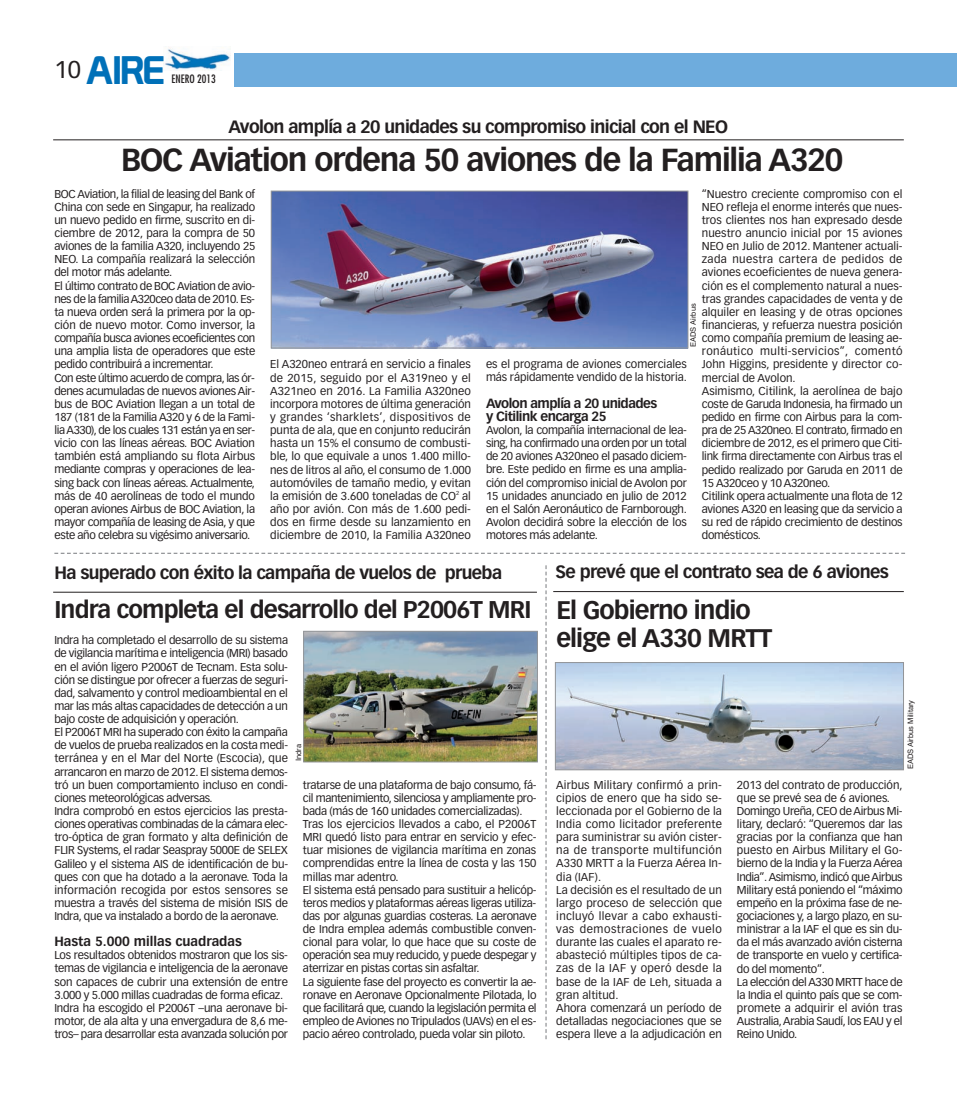
<style>
.page{position:relative;width:957px;height:1099px;background:#fff}
.page>*{position:absolute;margin:0;border:0;box-sizing:border-box;transform-origin:0 0}
.t1{font:38.88px "Prototype";color:#0070b8}
.t2{font:700 31.25px "Vectora LH";letter-spacing:-.035em;color:#231f20}
.t3{font:700 25px "Vectora LH";letter-spacing:-.035em;color:#231f20}
.t4{font:700 23.75px "Vectora LH";letter-spacing:-.035em;color:#231f20}
.t5{font:700 17.5px "Vectora LH";letter-spacing:-.035em;color:#231f20}
.t6{font:700 13.12px/13.1px "Vectora LH";letter-spacing:-.04em;color:#231f20}
.t7{font:700 13.12px "Vectora LH";color:#231f20}
.t8{font:11.25px/13.1px "Vectora LH";letter-spacing:-.02em;color:#231f20}
.t9{font:11.25px/13.1px "Vectora LH";color:#231f20}
.t10{font:11.25px/13.1px "Vectora LH";letter-spacing:.01em;color:#231f20}
.t11{font:condensed 11.25px "Futura";color:#231f20}
.t12{font:7.5px "Helvetica";color:#231f20}
.s1{font-size:25px}
</style>
<div class="page">
<div style="left:234px;top:53px;width:723px;height:33px;background:#6eacdd"></div>
<img style="left:164px;top:47px;width:66px;height:24px">
<img style="left:273px;top:193px;width:413px;height:153px">
<div style="left:271px;top:191px;width:417px;height:157px;border:1px solid #939598"></div>
<svg style="left:54px;top:552px;width:851px;height:2px"></svg>
<hr style="left:53px;top:139px;width:851px;height:1px;background:#231f20">
<hr style="left:53px;top:592px;width:484px;height:1px;background:#231f20">
<hr style="left:553px;top:591px;width:351px;height:1px;background:#231f20">
<svg style="left:545px;top:565px;width:1px;height:474px"></svg>
<img style="left:305px;top:633px;width:231px;height:127px">
<div style="left:303px;top:631px;width:235px;height:131px;border:1px solid #939598"></div>
<img style="left:557px;top:664px;width:345px;height:104px">
<div style="left:555px;top:662px;width:349px;height:108px;border:1px solid #939598"></div>
<h1 class="t1" style="left:54px;top:56px;width:112px"><sup>10</sup> AIRE</h1>
<p class="t11" style="left:172px;top:74px;width:46px">ENERO 2013</p>
<h3 class="t5" style="left:229px;top:119px;width:501px">Avolon amplía a 20 unidades su compromiso inicial con el NEO</h3>
<h2 class="t2" style="left:121px;top:147px;width:723px">BOC Aviation ordena 50 aviones de la Familia A320</h2>
<p class="t8" style="left:54px;top:188px;width:202px">BOC Aviation, la filial de leasing del Bank of China con sede en Singapur, ha realizado un nuevo pedido en firme, suscrito en di&shy;ciembre de 2012, para la compra de 50 aviones de la familia A320, incluyendo 25<br>NEO. La compañía realizará la selección del motor más adelante.<br>El último contrato de BOC Aviation de avio&shy;nes de la familia A320ceo data de 2010. Es&shy;ta nueva orden será la primera por la op&shy;ción de nuevo motor. Como inversor, la compañía busca aviones ecoeficientes con una amplia lista de operadores que este pedido contribuirá a incrementar.<br>Con este último acuerdo de compra, las ór&shy;denes acumuladas de nuevos aviones Air&shy;bus de BOC Aviation llegan a un total de 187 (181 de la Familia A320 y 6 de la Fami&shy;lia A330), de los cuales 131 están ya en ser&shy;vicio con las líneas aéreas. BOC Aviation también está ampliando su flota Airbus mediante compras y operaciones de lea&shy;sing back con líneas aéreas. Actualmente, más de 40 aerolíneas de todo el mundo operan aviones Airbus de BOC Aviation, la mayor compañía de leasing de Asia, y que este año celebra su vigésimo aniversario.</p>
<p class="t9" style="left:702px;top:188px;width:202px">“Nuestro creciente compromiso con el NEO refleja el enorme interés que nues&shy;tros clientes nos han expresado desde nuestro anuncio inicial por 15 aviones NEO en Julio de 2012. Mantener actuali&shy;zada nuestra cartera de pedidos de aviones ecoeficientes de nueva genera&shy;ción es el complemento natural a nues&shy;tras grandes capacidades de venta y de alquiler en leasing y de otras opciones financieras, y refuerza nuestra posición como compañía premium de leasing ae&shy;ronáutico multi-servicios”, comentó John Higgins, presidente y director co&shy;mercial de Avolon.<br>Asimismo, Citilink, la aerolínea de bajo coste de Garuda Indonesia, ha firmado un pedido en firme con Airbus para la com&shy;pra de 25 A320neo. El contrato, firmado en diciembre de 2012, es el primero que Citi&shy;link firma directamente con Airbus tras el pedido realizado por Garuda en 2011 de 15 A320ceo y 10 A320neo.<br>Citilink opera actualmente una flota de 12 aviones A320 en leasing que da servicio a su red de rápido crecimiento de destinos domésticos.</p>
<p class="t12" style="left:690px;top:347px;width:45px;rotate:-90deg">EADS Airbus</p>
<p class="t8" style="left:270px;top:358px;width:202px;text-align:justify">El A320neo entrará en servicio a finales de 2015, seguido por el A319neo y el A321neo en 2016. La Familia A320neo incorpora motores de última generación y grandes ‘sharklets’, dispositivos de punta de ala, que en conjunto reducirán hasta un 15% el consumo de combusti&shy;ble, lo que equivale a unos 1.400 millo&shy;nes de litros al año, el consumo de 1.000 automóviles de tamaño medio, y evitan la emisión de 3.600 toneladas de CO<sup>2</sup> al año por avión. Con más de 1.600 pedi&shy;dos en firme desde su lanzamiento en diciembre de 2010, la Familia A320neo</p>
<p class="t8" style="left:486px;top:358px;width:202px">es el programa de aviones comerciales más rápidamente vendido de la historia.</p>
<p class="t6" style="left:486px;top:397px;width:173px">Avolon amplía a 20 unidades y Citilink encarga 25</p>
<p class="t8" style="left:486px;top:424px;width:202px;text-align:justify">Avolon, la compañía internacional de lea&shy;sing, ha confirmado una orden por un total de 20 aviones A320neo el pasado diciem&shy;bre. Este pedido en firme es una amplia&shy;ción del compromiso inicial de Avolon por 15 unidades anunciado en julio de 2012 en el Salón Aeronáutico de Farnborough.<br>Avolon decidirá sobre la elección de los motores más adelante.</p>
<h3 class="t5" style="left:54px;top:565px;width:449px">Ha superado con éxito la campaña de vuelos de prueba</h3>
<h3 class="t5" style="left:555px;top:564px;width:335px">Se prevé que el contrato sea de 6 aviones</h3>
<h3 class="t4" style="left:54px;top:599px;width:698px">Indra completa el desarrollo del P2006T MRI <span class="s1">El Gobierno indio</span></h3>
<h3 class="t3" style="left:556px;top:628px;width:218px">elige el A330 MRTT</h3>
<p class="t8" style="left:54px;top:634px;width:235px">Indra ha completado el desarrollo de su sistema de vigilancia marítima e inteligencia (MRI) basado en el avión ligero P2006T de Tecnam. Esta solu&shy;ción se distingue por ofrecer a fuerzas de seguri&shy;dad, salvamento y control medioambiental en el mar las más altas capacidades de detección a un bajo coste de adquisición y operación.<br>El P2006T MRI ha superado con éxito la campaña de vuelos de prueba realizados en la costa medi&shy;terránea y en el Mar del Norte (Escocia), que arrancaron en marzo de 2012. El sistema demos&shy;tró un buen comportamiento incluso en condi&shy;ciones meteorológicas adversas.<br>Indra comprobó en estos ejercicios las presta&shy;ciones operativas combinadas de la cámara elec&shy;tro-óptica de gran formato y alta definición de FLIR Systems, el radar Seaspray 5000E de SELEX Galileo y el sistema AIS de identificación de bu&shy;ques con que ha dotado a la aeronave. Toda la información recogida por estos sensores se muestra a través del sistema de misión ISIS de Indra, que va instalado a bordo de la aeronave.</p>
<p class="t7" style="left:54px;top:935px;width:189px">Hasta 5.000 millas cuadradas</p>
<p class="t8" style="left:54px;top:949px;width:235px">Los resultados obtenidos mostraron que los sis&shy;temas de vigilancia e inteligencia de la aeronave son capaces de cubrir una extensión de entre 3.000 y 5.000 millas cuadradas de forma eficaz.<br>Indra ha escogido el P2006T –una aeronave bi&shy;motor, de ala alta y una envergadura de 8,6 me&shy;tros– para desarrollar esta avanzada solución por</p>
<p class="t12" style="left:908px;top:769px;width:71px;rotate:-90deg">EADS Airbus Military</p>
<p class="t12" style="left:296px;top:761px;width:19px;rotate:-90deg">Indra</p>
<p class="t10" style="left:556px;top:778px;width:167px">Airbus Military confirmó a prin&shy;cipios de enero que ha sido se&shy;leccionada por el Gobierno de la<br>India como licitador preferente para suministrar su avión cister&shy;na de transporte multifunción<br>A330 MRTT a la Fuerza Aérea In&shy;dia (IAF).<br>La decisión es el resultado de un largo proceso de selección que incluyó llevar a cabo exhausti&shy;vas demostraciones de vuelo durante las cuales el aparato re&shy;abasteció múltiples tipos de ca&shy;zas de la IAF y operó desde la base de la IAF de Leh, situada a gran altitud.<br>Ahora comenzará un período de detalladas negociaciones que se espera lleve a la adjudicación en</p>
<p class="t8" style="left:737px;top:778px;width:167px">2013 del contrato de producción, que se prevé sea de 6 aviones.<br>Domingo Ureña, CEO de Airbus Mi&shy;litary, declaró: “Queremos dar las gracias por la confianza que han puesto en Airbus Military el Go&shy;bierno de la India y la Fuerza Aérea<br>India”.Asimismo, indicó que Airbus<br>Military está poniendo el “máximo empeño en la próxima fase de ne&shy;gociaciones y, a largo plazo, en su&shy;ministrar a la IAF el que es sin du&shy;da el más avanzado avión cisterna de transporte en vuelo y certifica&shy;do del momento”.<br>La elección del A330 MRTT hace de la India el quinto país que se com&shy;promete a adquirir el avión tras<br>Australia,Arabia Saudí, los EAU y el<br>Reino Unido.</p>
<p class="t8" style="left:303px;top:778px;width:235px">tratarse de una plataforma de bajo consumo, fá&shy;cil mantenimiento, silenciosa y ampliamente pro&shy;bada (más de 160 unidades comercializadas).<br>Tras los ejercicios llevados a cabo, el P2006T MRI quedó listo para entrar en servicio y efec&shy;tuar misiones de vigilancia marítima en zonas comprendidas entre la línea de costa y las 150 millas mar adentro.<br>El sistema está pensado para sustituir a helicóp&shy;teros medios y plataformas aéreas ligeras utiliza&shy;das por algunas guardias costeras. La aeronave de Indra emplea además combustible conven&shy;cional para volar, lo que hace que su coste de operación sea muy reducido, y puede despegar y aterrizar en pistas cortas sin asfaltar.<br>La siguiente fase del proyecto es convertir la ae&shy;ronave en Aeronave Opcionalmente Pilotada, lo que facilitará que, cuando la legislación permita el empleo de Aviones no Tripulados (UAVs) en el es&shy;pacio aéreo controlado, pueda volar sin piloto.</p>
</div>
